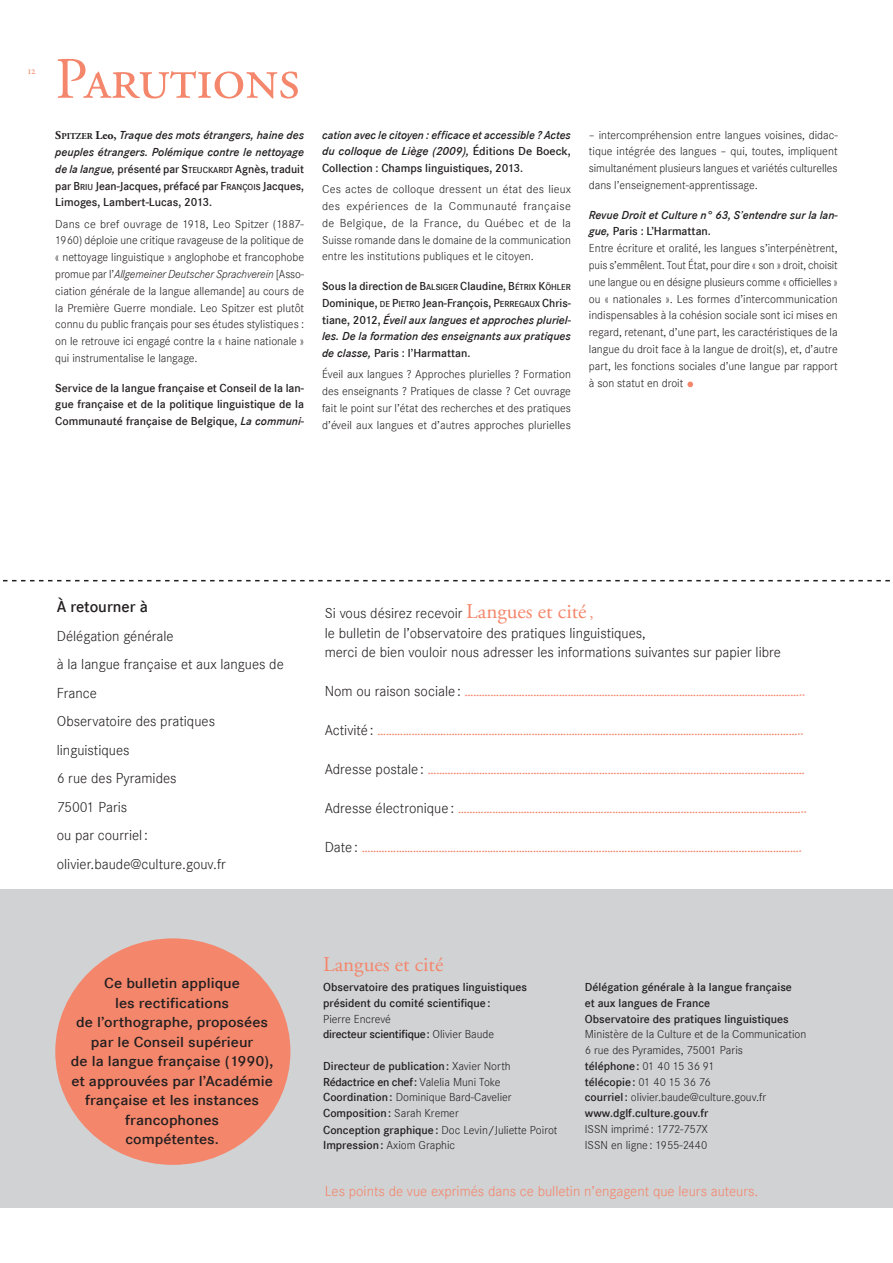
<style>
.page{position:relative;width:893px;height:1263px;background:#fff}
.page>*{position:absolute;margin:0;border:0;box-sizing:border-box;transform-origin:0 0}
.titre_page_de_garde{font:58.5px "Adobe Garamond Pro";letter-spacing:-.01em;color:#f4866b}
.Labeur_references{font:54px "Corporate S Ligh";color:#f4866b}
.t1{font:21px "Adobe Garamond Pro";color:#f4866b}
.t2{font:600 16.5px "Corporate S";color:#231f20}
.t3{font:15px/28.5px "Corporate S Ligh";color:#231f20}
.t4{font:600 15px "Corporate S";color:#231f20;scale:1.09 1}
.t5{font:15px "Corporate S Ligh";color:#f4866b}
.Labeur_references-2{font:12px/16.8px "Corporate S Ligh";color:#231f20;text-align:justify}
.Titres_parutions{font:italic 600 12px/16.8px "Corporate S";color:#231f20;text-align:justify}
.Crédits{font:12px/15.8px "Corporate S Ligh";color:#231f20}
.t6{font:700 12px "Corporate S";color:#f4866b}
.Crédits-2{font:600 12px/15.8px "Corporate S";color:#231f20}
.Titres_parutions-2{font:600 12px/16.8px "Corporate S";color:#231f20;text-align:justify}
.Crédits-3{font:600 12px "Corporate S";letter-spacing:-.02em;color:#231f20}
.Labeur_sito_ss_puce{font:italic 600 12px/16.8px "Corporate S";color:#231f20}
.t7{font:10.5px "Adobe Garamond Pro";color:#f4866b}
.s1{font-family:"Adobe Garamond Pro";font-weight:700;font-style:normal}
.s2{font-family:"Adobe Garamond Pro";font-weight:700;font-style:normal;font-size:9px}
.s3{font-style:normal}
.s4{font-style:normal;font-size:9px}
.s5{font-family:"Corpo S Lig";font-style:italic}
.s6{font-style:italic}
.s7{font-family:"Adobe Garamond Pro";font-size:21px;color:#f4866b}
.s8{font-family:"Adobe Garamond Pro";font-size:16.5px;color:#f4866b}
.s9{font-family:"Corporate S Ligh";font-weight:400;font-size:15px;color:#231f20}
.s10{font-family:"Corporate S Ligh";font-weight:400}
.s11{font-family:"Corporate S";font-weight:600}
</style>
<div class="page">
<div style="left:0;top:889px;width:893px;height:319px;background:#d1d2d4"></div>
<div style="left:55px;top:938px;width:235px;height:227px;background:#f4866b;border-radius:50%"></div>
<svg style="left:3px;top:580px;width:887px;height:1px"></svg>
<p class="t7" style="left:28px;top:64px;width:10px">12</p>
<p class="titre_page_de_garde" style="left:55px;top:44px;width:246px">Parutions</p>
<p class="Titres_parutions" style="left:55px;top:127px;width:250px"><span class="s1">S</span><span class="s2">PITZER</span> <span class="s1">Leo,</span> Traque des mots étrangers, haine des peuples étrangers. Polémique contre le nettoyage de la langue, <span class="s3">présenté par</span> <span class="s3">S</span><span class="s4">TEUCKARDT</span> <span class="s3">Agnès, traduit par</span> <span class="s3">B</span><span class="s4">RIU</span> <span class="s3">Jean-Jacques, préfacé par</span> <span class="s3">F</span><span class="s4">RANÇOIS</span> <span class="s3">Jacques, Limoges, Lambert-Lucas, 2013.</span></p>
<p class="Labeur_references-2" style="left:55px;top:215px;width:250px">Dans ce bref ouvrage de 1918, Leo Spitzer (1887- 1960) déploie une critique ravageuse de la politique de « nettoyage linguistique » anglophobe et francophobe promue par l’<span class="s5">Allgemeiner Deutscher Sprachverein</span> [Asso&shy;ciation générale de la langue allemande] au cours de la Première Guerre mondiale. Leo Spitzer est plutôt connu du public français pour ses études stylistiques : on le retrouve ici engagé contre la « haine nationale » qui instrumentalise le langage.</p>
<p class="Titres_parutions-2" style="left:55px;top:379px;width:250px">Service de la langue française et Conseil de la lan&shy;gue française et de la politique linguistique de la Communauté française de Belgique, <span class="s6">La communi-</span></p>
<p class="Titres_parutions" style="left:322px;top:126px;width:250px">cation avec le citoyen : efficace et accessible ? Actes du colloque de Liège (2009), <span class="s3">Éditions De Boeck, Collection : Champs linguistiques, 2013.</span></p>
<p class="Labeur_references-2" style="left:322px;top:181px;width:250px">Ces actes de colloque dressent un état des lieux des expériences de la Communauté française de Belgique, de la France, du Québec et de la Suisse romande dans le domaine de la communication entre les institutions publiques et le citoyen.</p>
<p class="Titres_parutions" style="left:322px;top:278px;width:250px"><span class="s3">Sous la direction de</span> <span class="s3">B</span><span class="s4">ALSIGER</span> <span class="s3">Claudine,</span> <span class="s3">B</span><span class="s4">ÉTRIX</span> <span class="s3">K</span><span class="s4">ÖHLER </span><span class="s3">Dominique,</span> <span class="s4">DE</span> <span class="s3">P</span><span class="s4">IETRO</span> <span class="s3">Jean-François,</span> <span class="s3">P</span><span class="s4">ERREGAUX</span> <span class="s3">Chris&shy;tiane, 2012,</span> Éveil aux langues et approches pluriel&shy;les. De la formation des enseignants aux pratiques de classe, <span class="s3">Paris : l’Harmattan.</span></p>
<p class="Labeur_references-2" style="left:322px;top:366px;width:250px">Éveil aux langues ? Approches plurielles ? Formation des enseignants ? Pratiques de classe ? Cet ouvrage fait le point sur l’état des recherches et des pratiques d’éveil aux langues et d’autres approches plurielles</p>
<p class="Labeur_references-2" style="left:589px;top:126px;width:250px">– intercompréhension entre langues voisines, didac&shy;tique intégrée des langues – qui, toutes, impliquent simultanément plusieurs langues et variétés culturelles dans l’enseignement-apprentissage.</p>
<p class="Labeur_sito_ss_puce" style="left:589px;top:206px;width:250px">Revue Droit et Culture n° 63, S’entendre sur la lan&shy;gue, <span class="s3">Paris : L’Harmattan.</span></p>
<p class="Labeur_references-2" style="left:589px;top:240px;width:250px">Entre écriture et oralité, les langues s’interpénètrent, puis s’emmêlent. Tout État, pour dire « son » droit, choisit une langue ou en désigne plusieurs comme « officielles » ou « nationales ». Les formes d’intercommunication indispensables à la cohésion sociale sont ici mises en regard, retenant, d’une part, les caractéristiques de la langue du droit face à la langue de droit(s), et, d’autre part, les fonctions sociales d’une langue par rapport à son statut en droit</p>
<p class="Labeur_references" style="left:683px;top:338px;width:15px">.</p>
<p class="t2" style="left:57px;top:597px;width:93px">À retourner à</p>
<p class="t3" style="left:57px;top:622px;width:229px">Délégation générale<br>à la langue française et aux langues de<br>France</p>
<p class="t3" style="left:57px;top:707px;width:160px">Observatoire des pratiques</p>
<p class="t3" style="left:57px;top:736px;width:74px">linguistiques</p>
<p class="t3" style="left:57px;top:764px;width:121px">6 rue des Pyramides</p>
<p class="t3" style="left:57px;top:793px;width:72px">75001 Paris</p>
<p class="t3" style="left:57px;top:821px;width:93px">ou par courriel:</p>
<p class="t3" style="left:57px;top:850px;width:170px">olivier.baude@culture.gouv.fr</p>
<p class="t4" style="left:104px;top:975px;width:126px">Ce bulletin applique</p>
<p class="t4" style="left:115px;top:994px;width:106px">les rectifications</p>
<p class="t4" style="left:76px;top:1014px;width:177px">de l’orthographe, proposées</p>
<p class="t4" style="left:91px;top:1033px;width:150px">par le Conseil supérieur</p>
<p class="t4" style="left:71px;top:1053px;width:187px">de la langue française (1990),</p>
<p class="t4" style="left:71px;top:1072px;width:186px">et approuvées par l’Académie</p>
<p class="t4" style="left:85px;top:1092px;width:161px">française et les instances</p>
<p class="t4" style="left:125px;top:1111px;width:88px">francophones</p>
<p class="t4" style="left:125px;top:1131px;width:87px">compétentes.</p>
<p class="t3" style="left:325px;top:599px;width:271px">Si vous désirez recevoir <span class="s7">Langues et cité</span> <span class="s8">,</span></p>
<p class="t3" style="left:325px;top:618px;width:323px">le bulletin de l’observatoire des pratiques linguistiques,</p>
<p class="t3" style="left:325px;top:638px;width:458px">merci de bien vouloir nous adresser les informations suivantes sur papier libre</p>
<p class="t6" style="left:325px;top:685px;width:482px"><span class="s9">Nom ou raison sociale :</span> ………………………………………………………………………………………………………..</p>
<p class="t6" style="left:325px;top:724px;width:480px"><span class="s9">Activité :</span> …………………………………………………………………………………………………………………………………..</p>
<p class="t6" style="left:325px;top:763px;width:482px"><span class="s9">Adresse postale :</span> ……………………………………………………………………………………………………………………</p>
<p class="t6" style="left:325px;top:802px;width:484px"><span class="s9">Adresse électronique :</span> …………………………………………………………………………………………………………..</p>
<p class="t6" style="left:325px;top:841px;width:479px"><span class="s9">Date :</span> ……………………………………………………………………………………………………………………………………….</p>
<p class="t1" style="left:323px;top:951px;width:122px">Langues et cité</p>
<p class="Crédits-2" style="left:323px;top:979px;width:205px">Observatoire des pratiques linguistiques</p>
<p class="Crédits-2" style="left:323px;top:995px;width:169px">président du comité scientifique:<br><span class="s10">Pierre Encrevé</span></p>
<p class="Crédits-3" style="left:323px;top:1027px;width:173px">directeur scientifique: <span class="s10">Olivier Baude</span></p>
<p class="Crédits-2" style="left:323px;top:1058px;width:189px">Directeur de publication: <span class="s10">Xavier North</span></p>
<p class="Crédits-3" style="left:323px;top:1075px;width:179px">Rédactrice en chef: <span class="s10">Valelia Muni Toke</span></p>
<p class="Crédits" style="left:323px;top:1090px;width:190px"><span class="s11">Coordination:</span> Dominique Bard-Cavelier</p>
<p class="Crédits-2" style="left:323px;top:1105px;width:137px">Composition: <span class="s10">Sarah Kremer</span></p>
<p class="Crédits" style="left:323px;top:1122px;width:236px"><span class="s11">Conception graphique :</span> Doc Levin/Juliette Poirot</p>
<p class="Crédits" style="left:323px;top:1138px;width:133px"><span class="s11">Impression:</span> Axiom Graphic</p>
<p class="Crédits-2" style="left:585px;top:979px;width:209px">Délégation générale à la langue française et aux langues de France</p>
<p class="Crédits" style="left:585px;top:1011px;width:223px"><span class="s11">Observatoire des pratiques linguistiques<br></span>Ministère de la Culture et de la Communication<br>6 rue des Pyramides, 75001 Paris</p>
<p class="Crédits-2" style="left:585px;top:1058px;width:131px">téléphone: <span class="s10">01 40 15 36 91</span></p>
<p class="Crédits-2" style="left:585px;top:1074px;width:127px">télécopie: <span class="s10">01 40 15 36 76</span></p>
<p class="Crédits" style="left:585px;top:1090px;width:183px"><span class="s11">courriel:</span> olivier.baude@culture.gouv.fr</p>
<p class="Crédits" style="left:585px;top:1105px;width:125px;text-align:justify"><span class="s11">www.dglf.culture.gouv.fr </span>ISSN imprimé : 1772-757X ISSN en ligne : 1955-2440</p>
<p class="t5" style="left:325px;top:1183px;width:435px">Les points de vue exprimés dans ce bulletin n’engagent que leurs auteurs.</p>
</div>
